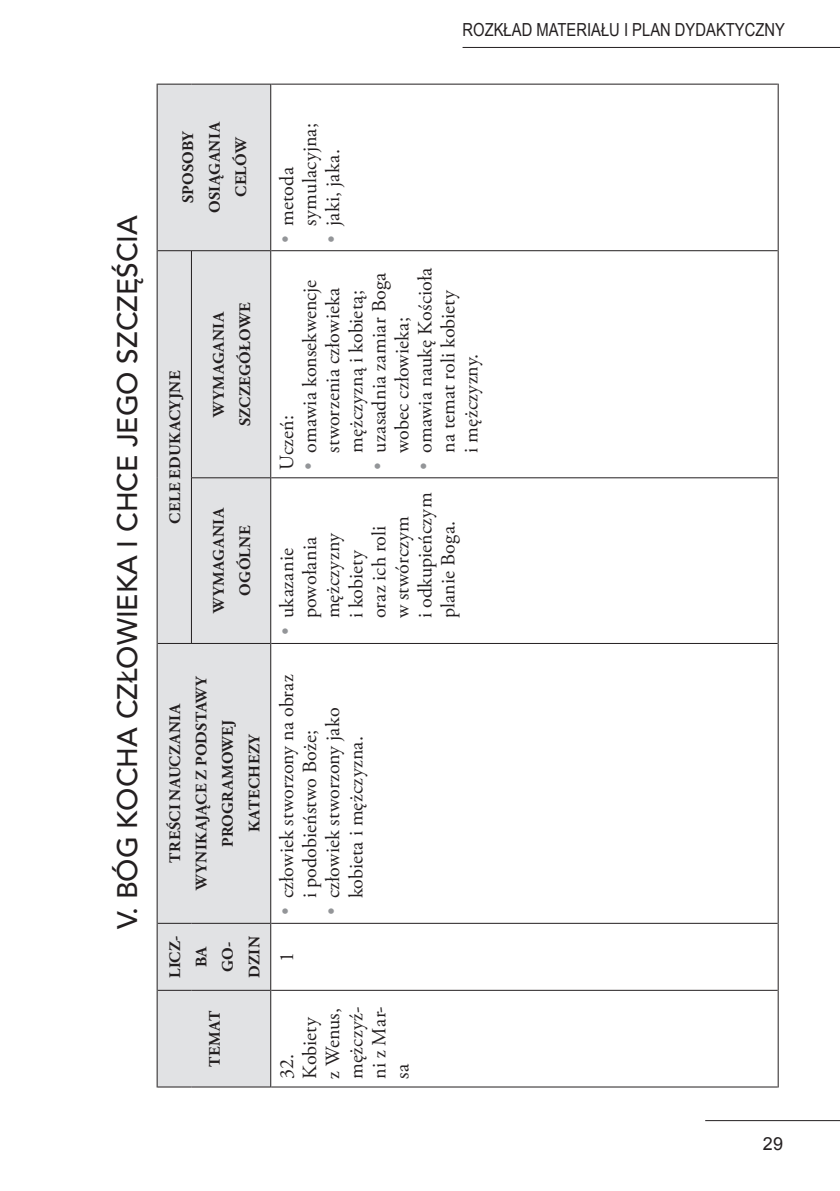
<style>
.page{position:relative;width:840px;height:1191px;background:#fff}
.page>*{position:absolute;margin:0;border:0;box-sizing:border-box;transform-origin:0 0}
.t1{font:500 28px "Avenir";color:#231f20}
.t2{font:20px/23px "Adobe Garamond Pro";letter-spacing:.005em;color:#231f20}
.t3{font:18px "Arial Narrow";color:#231f20}
.t4{font:18px "Arial";color:#231f20}
.t5{font:700 16px/26.4px "Adobe Garamond Pro";letter-spacing:.025em;color:#231f20;text-align:center}
.s1{font-family:"Arial";font-size:22px;color:#939598}
</style>
<div class="page">
<hr style="left:704px;top:1120px;width:135px;height:1px;background:#231f20">
<hr style="left:462px;top:47px;width:377px;height:1px;background:#231f20">
<div style="left:157px;top:85px;width:113px;height:1001px;background:#e1e2e4"></div>
<hr style="left:156px;top:990px;width:1px;height:97px;background:#231f20">
<hr style="left:157px;top:1086px;width:34px;height:1px;background:#231f20">
<hr style="left:156px;top:923px;width:1px;height:67px;background:#231f20">
<hr style="left:157px;top:989px;width:34px;height:1px;background:#231f20">
<hr style="left:156px;top:643px;width:1px;height:280px;background:#231f20">
<hr style="left:157px;top:922px;width:34px;height:1px;background:#231f20">
<hr style="left:191px;top:1086px;width:79px;height:1px;background:#231f20">
<hr style="left:191px;top:989px;width:79px;height:1px;background:#231f20">
<hr style="left:191px;top:922px;width:79px;height:1px;background:#231f20">
<hr style="left:156px;top:478px;width:1px;height:165px;background:#231f20">
<hr style="left:157px;top:643px;width:34px;height:1px;background:#231f20">
<hr style="left:156px;top:251px;width:1px;height:227px;background:#231f20">
<hr style="left:156px;top:84px;width:1px;height:167px;background:#231f20">
<hr style="left:157px;top:250px;width:34px;height:1px;background:#231f20">
<hr style="left:157px;top:84px;width:34px;height:1px;background:#231f20">
<hr style="left:191px;top:84px;width:79px;height:1px;background:#231f20">
<hr style="left:191px;top:478px;width:1px;height:166px;background:#231f20">
<hr style="left:192px;top:643px;width:78px;height:1px;background:#231f20">
<hr style="left:191px;top:250px;width:1px;height:228px;background:#231f20">
<hr style="left:192px;top:477px;width:78px;height:1px;background:#231f20">
<hr style="left:192px;top:250px;width:78px;height:1px;background:#231f20">
<hr style="left:270px;top:990px;width:1px;height:97px;background:#231f20">
<hr style="left:271px;top:1086px;width:506px;height:1px;background:#231f20">
<hr style="left:270px;top:923px;width:1px;height:67px;background:#231f20">
<hr style="left:271px;top:989px;width:506px;height:1px;background:#231f20">
<hr style="left:270px;top:643px;width:1px;height:280px;background:#231f20">
<hr style="left:271px;top:922px;width:506px;height:1px;background:#231f20">
<hr style="left:270px;top:478px;width:1px;height:165px;background:#231f20">
<hr style="left:271px;top:643px;width:506px;height:1px;background:#231f20">
<hr style="left:270px;top:251px;width:1px;height:227px;background:#231f20">
<hr style="left:271px;top:477px;width:506px;height:1px;background:#231f20">
<hr style="left:270px;top:84px;width:1px;height:167px;background:#231f20">
<hr style="left:271px;top:250px;width:506px;height:1px;background:#231f20">
<hr style="left:271px;top:84px;width:506px;height:1px;background:#231f20">
<hr style="left:777px;top:990px;width:1px;height:97px;background:#231f20">
<hr style="left:777px;top:923px;width:1px;height:67px;background:#231f20">
<hr style="left:777px;top:643px;width:1px;height:280px;background:#231f20">
<hr style="left:777px;top:478px;width:1px;height:165px;background:#231f20">
<hr style="left:777px;top:251px;width:1px;height:227px;background:#231f20">
<hr style="left:777px;top:84px;width:1px;height:167px;background:#231f20">
<p class="t3" style="left:462px;top:16px;width:324px">ROZKŁAD MATERIAŁU I PLAN DYDAKTYCZNY</p>
<h1 class="t1" style="left:103px;top:929px;width:714px;rotate:-90deg">V. Bóg kocha człowieka i chce jego szczęścia</h1>
<p class="t5" style="left:175px;top:213px;width:93px;rotate:-90deg">SPOSOBY<br>OSIĄGANIA<br>CELÓW</p>
<p class="t5" style="left:162px;top:523px;width:154px;rotate:-90deg">CELE EDUKACYJNE</p>
<p class="t5" style="left:205px;top:426px;width:125px;rotate:-90deg">WYMAGANIA<br>SZCZEGÓŁOWE</p>
<p class="t5" style="left:205px;top:613px;width:108px;rotate:-90deg">WYMAGANIA<br>OGÓLNE</p>
<p class="t5" style="left:162px;top:890px;width:216px;rotate:-90deg">TREŚCI NAUCZANIA<br>WYNIKAJĄCE Z PODSTAWY<br>PROGRAMOWEJ<br>KATECHEZY</p>
<p class="t5" style="left:162px;top:978px;width:44px;rotate:-90deg">LICZ-<br>BA<br>GO-<br>DZIN</p>
<p class="t5" style="left:202px;top:1067px;width:58px;rotate:-90deg">TEMAT</p>
<p class="t2" style="left:276px;top:226px;width:104px;text-indent:-17px;rotate:-90deg"><span class="s1">•</span> metoda symulacyjna;</p>
<p class="t2" style="left:322px;top:243px;width:95px;rotate:-90deg"><span class="s1">•</span> jaki, jaka.</p>
<p class="t2" style="left:276px;top:470px;width:56px;rotate:-90deg">Uczeń:</p>
<p class="t2" style="left:299px;top:470px;width:192px;text-align:center;rotate:-90deg"><span class="s1">•</span> omawia konsekwencje stworzenia człowieka mężczyzną i kobietą;</p>
<p class="t2" style="left:368px;top:453px;width:182px;text-indent:-17px;rotate:-90deg"><span class="s1">•</span> uzasadnia zamiar Boga wobec człowieka;</p>
<p class="t2" style="left:414px;top:453px;width:187px;text-indent:-17px;rotate:-90deg"><span class="s1">•</span> omawia naukę Kościoła na temat roli kobiety<br>i mężczyzny.</p>
<p class="t2" style="left:276px;top:618px;width:127px;text-indent:-17px;rotate:-90deg"><span class="s1">•</span> ukazanie powołania mężczyzny<br>i kobiety<br>oraz ich roli<br>w stwórczym<br>i odkupieńczym planie Boga.</p>
<p class="t2" style="left:276px;top:898px;width:225px;text-indent:-17px;rotate:-90deg"><span class="s1">•</span> człowiek stworzony na obraz i podobieństwo Boże;</p>
<p class="t2" style="left:322px;top:915px;width:209px;text-align:center;rotate:-90deg"><span class="s1">•</span> człowiek stworzony jako kobieta i mężczyzna.</p>
<p class="t2" style="left:276px;top:961px;width:11px;rotate:-90deg">1</p>
<p class="t2" style="left:276px;top:1079px;width:74px;rotate:-90deg">32.<br>Kobiety z Wenus, mężczyź&shy;ni z Mar&shy;sa</p>
<p class="t4" style="left:762px;top:1132px;width:22px">29</p>
</div>
